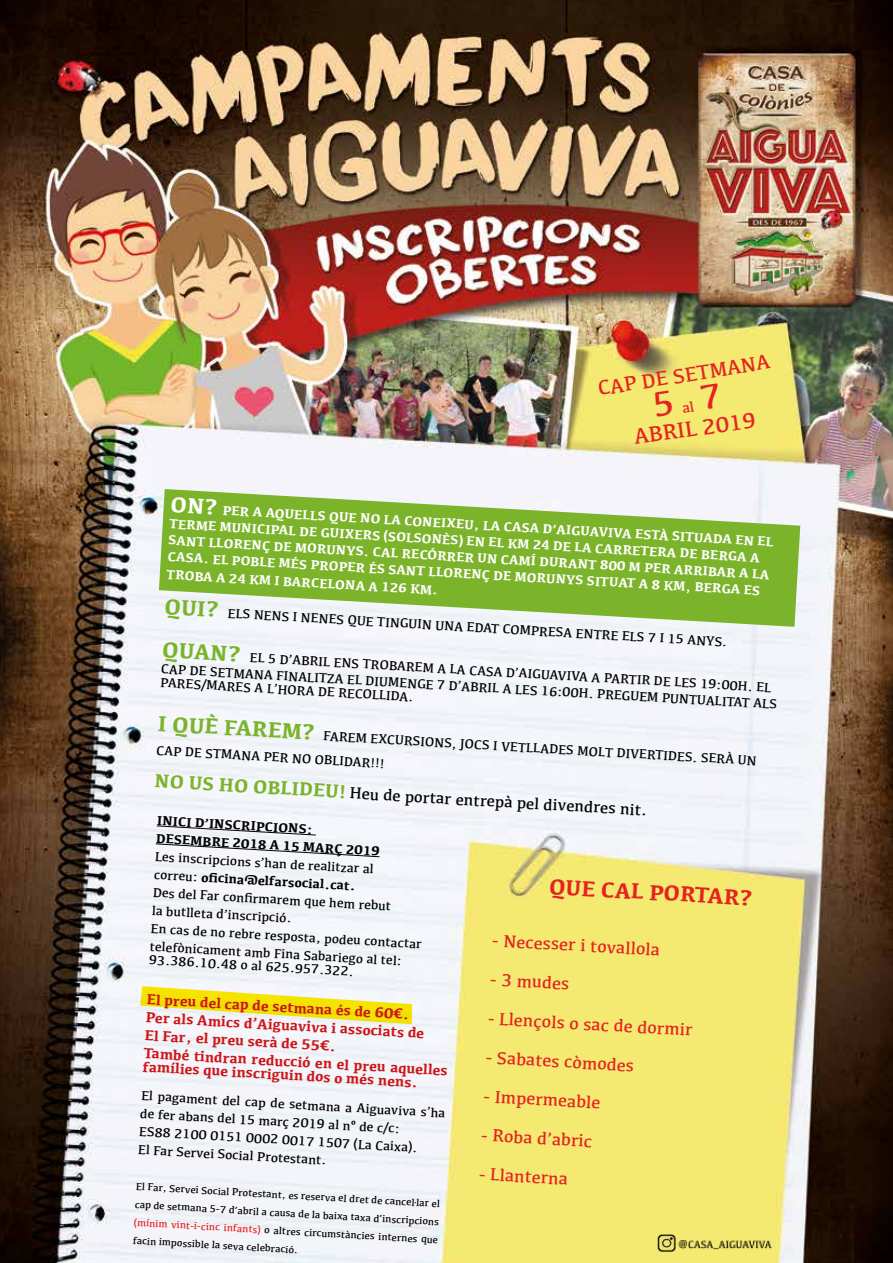
<style>
.page{position:relative;width:893px;height:1263px;background:#fff}
.page>*{position:absolute;margin:0;border:0;box-sizing:border-box;transform-origin:0 0}
.t1{font:700 22.5px "Kefa";color:#e52321}
.t2{font:22.5px "Kefa";color:#e52321}
.t3{font:21px "Kefa";color:#e52321}
.t4{font:18px "Kefa";color:#e52321}
.t5{font:16.5px "Kefa";color:#020203}
.t6{font:700 15px/18px "Kefa";color:#cd171a}
.t7{font:13.5px/18px "Kefa";color:#000}
.t8{font:700 13.5px/16.6px "Kefa";color:#fff}
.t9{font:700 13.5px/18.1px "Kefa";color:#000}
.t10{font:10.5px/18.1px "Kefa";color:#000;text-align:justify}
.s1{font-size:22.5px}
.s2{font-weight:700;font-size:22.5px;color:#7bb32a}
.s3{font-weight:700;font-size:19.5px;color:#7bb32a}
.s4{font-weight:700}
.s5{color:#e52321}
</style>
<div class="page">
<img style="left:0;top:0;width:893px;height:1263px">
<svg style="left:140px;top:986px;width:272px;height:38px"></svg>
<svg style="left:156px;top:825px;width:161px;height:11px"></svg>
<svg style="left:155px;top:843px;width:225px;height:14px"></svg>
<svg style="left:159px;top:489px;width:641px;height:138px;fill:#7bb32a"></svg>
<img style="left:677px;top:1232px;width:100px;height:23px">
<img style="left:658px;top:1234px;width:17px;height:18px">
<svg style="left:653px;top:390px;width:20px;height:27px"></svg>
<svg style="left:682px;top:401px;width:12px;height:12px"></svg>
<svg style="left:700px;top:383px;width:21px;height:27px"></svg>
<h2 class="t3" style="left:596px;top:376px;width:176px;rotate:-9deg">CAP DE SETMANA</h2>
<h1 class="t2" style="left:632px;top:423px;width:125px;rotate:-8deg">ABRIL 2019</h1>
<p class="t8" style="left:170px;top:500px;width:606px;rotate:3deg"><span class="s1">ON?</span> PER A AQUELLS QUE NO LA CONEIXEU, LA CASA D’AIGUAVIVA ESTÀ SITUADA EN EL TERME MUNICIPAL DE GUIXERS (SOLSONÈS) EN EL KM 24 DE LA CARRETERA DE BERGA A SANT LLORENÇ DE MORUNYS. CAL RECÓRRER UN CAMÍ DURANT 800 M PER ARRIBAR A LA CASA. EL POBLE MÉS PROPER ÉS SANT LLORENÇ DE MORUNYS SITUAT A 8 KM, BERGA ES TROBA A 24 KM I BARCELONA A 126 KM.</p>
<p class="t7" style="left:165px;top:602px;width:565px;rotate:3deg"><span class="s2">QUI?</span> ELS NENS I NENES QUE TINGUIN UNA EDAT COMPRESA ENTRE ELS 7 I 15 ANYS.</p>
<p class="t7" style="left:162px;top:646px;width:618px;line-height:16.2px;rotate:3deg"><span class="s2">QUAN?</span> EL 5 D’ABRIL ENS TROBAREM A LA CASA D’AIGUAVIVA A PARTIR DE LES 19:00H. EL<br>CAP DE SETMANA FINALITZA EL DIUMENGE 7 D’ABRIL A LES 16:00H. PREGUEM PUNTUALITAT ALS</p>
<p class="t7" style="left:161px;top:673px;width:255px;rotate:3deg">PARES/MARES A L’HORA DE RECOLLIDA.</p>
<p class="t7" style="left:158px;top:716px;width:601px;line-height:22.6px;rotate:3deg"><span class="s2">I QUÈ FAREM?</span> FAREM EXCURSIONS, JOCS I VETLLADES MOLT DIVERTIDES. SERÀ UN<br>CAP DE STMANA PER NO OBLIDAR!!!</p>
<p class="t5" style="left:155px;top:773px;width:495px;rotate:3deg"><span class="s3">NO US HO OBLIDEU!</span> Heu de portar entrepà pel divendres nit.</p>
<p class="t9" style="left:157px;top:811px;width:226px;rotate:3deg">INICI D’INSCRIPCIONS:<br>DESEMBRE 2018 A 15 MARÇ 2019</p>
<p class="t7" style="left:155px;top:847px;width:273px;rotate:3deg">Les inscripcions s’han de realitzar al<br>correu: <span class="s4">ofi cina@elfarsocial.cat.<br></span>Des del Far confi rmarem que hem rebut<br>la butlleta d’inscripció.<br>En cas de no rebre resposta, podeu contactar telefònicament amb Fina Sabariego al tel:</p>
<h1 class="t1" style="left:550px;top:872px;width:205px;rotate:3deg">QUE CAL PORTAR?</h1>
<h3 class="t4" style="left:493px;top:929px;width:170px;rotate:3deg">- Necesser i tovallola</h3>
<h3 class="t4" style="left:491px;top:968px;width:81px;rotate:3deg">- 3 mudes</h3>
<h3 class="t4" style="left:488px;top:1007px;width:206px;rotate:3deg">- Llençols o sac de dormir</h3>
<h3 class="t4" style="left:486px;top:1046px;width:150px;rotate:3deg">- Sabates còmodes</h3>
<h3 class="t4" style="left:484px;top:1085px;width:119px;rotate:3deg">- Impermeable</h3>
<h3 class="t4" style="left:482px;top:1124px;width:113px;rotate:3deg">- Roba d’abric</h3>
<h3 class="t4" style="left:480px;top:1163px;width:91px;rotate:3deg">- Llanterna</h3>
<p class="t7" style="left:150px;top:951px;width:207px;rotate:3deg">93.386.10.48 o al 625.957.322.</p>
<p class="t6" style="left:147px;top:990px;width:306px;rotate:3deg">El preu del cap de setmana és de 60€.<br>Per als Amics d’Aiguaviva i associats de<br>El Far, el preu serà de 55€.<br>També tindran reducció en el preu aquelles</p>
<p class="t6" style="left:143px;top:1057px;width:277px;rotate:3deg">famílies que inscriguin dos o més nens.</p>
<p class="t7" style="left:141px;top:1087px;width:306px;rotate:3deg">El pagament del cap de setmana a Aiguaviva s’ha de fer abans del 15 març 2019 al nº de c/c:<br>ES88 2100 0151 0002 0017 1507 (La Caixa).<br>El Far Servei Social Protestant.</p>
<p class="t10" style="left:136px;top:1178px;width:306px;rotate:3deg">El Far, Servei Social Protestant, es reserva el dret de cancel·lar el cap de setmana 5-7 d’abril a causa de la baixa taxa d’inscripcions <span class="s5">(mínim vint-i-cinc infants)</span> o altres circumstàncies internes que</p>
<p class="t10" style="left:133px;top:1231px;width:167px;rotate:3deg">facin impossible la seva celebració.</p>
</div>
